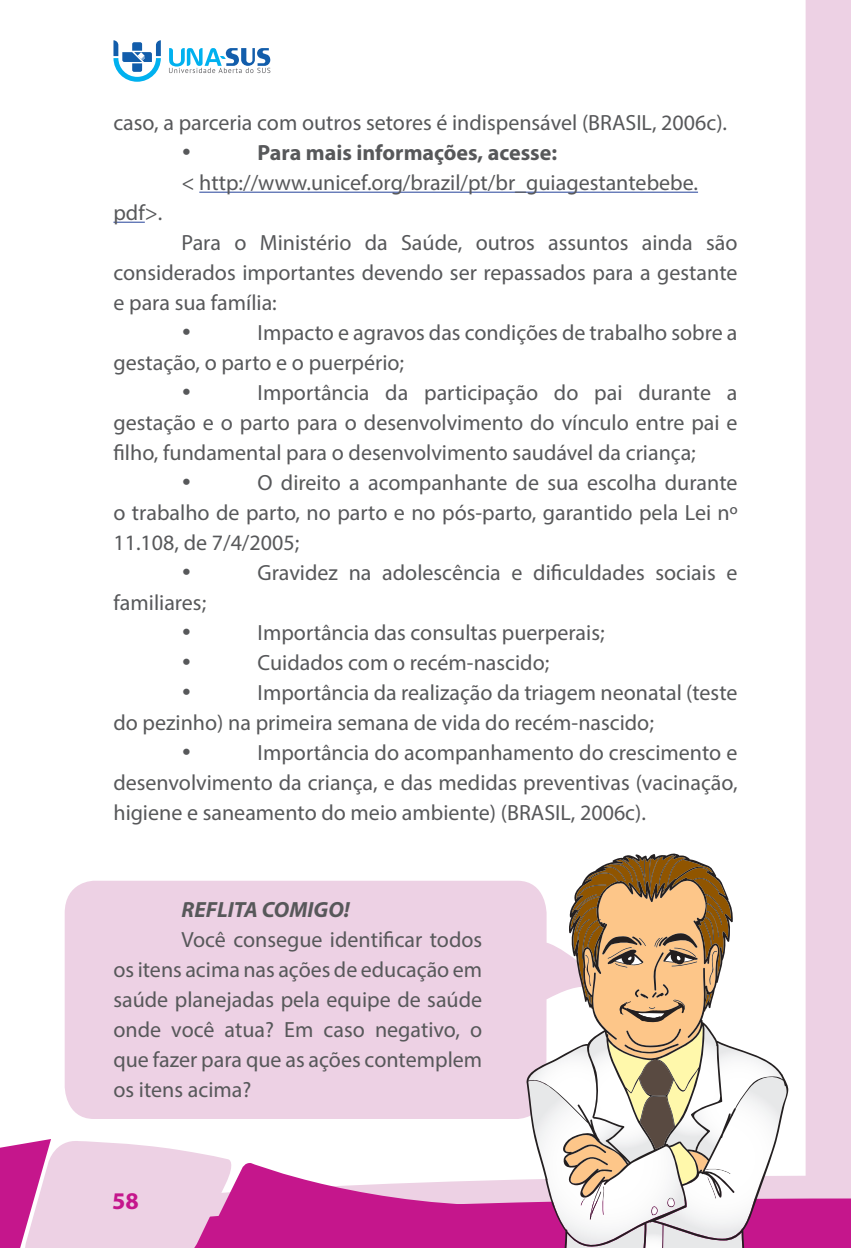
<style>
.page{position:relative;width:851px;height:1248px;background:#fff}
.page>*{position:absolute;margin:0;border:0;box-sizing:border-box;transform-origin:0 0}
.t1{font:700 24px "Myriad Pro";color:#c5168c}
.t2{font:22px/30px "Myriad Pro";color:#57585a;text-align:justify}
.t3{font:700 22px "Myriad Pro";color:#57585a}
.t4{font:italic 700 22px "Myriad Pro";color:#57585a}
.t5{font:22px "Symbol";color:#57585a}
</style>
<div class="page">
<svg style="left:805px;top:0;width:45px;height:855px;background:#efd6e7"></svg>
<svg style="left:113px;top:40px;width:48px;height:42px"></svg>
<svg style="left:169px;top:48px;width:101px;height:25px"></svg>
<hr style="left:199px;top:192px;width:499px;height:1px;background:#3853a3">
<hr style="left:113px;top:222px;width:32px;height:1px;background:#3853a3">
<svg style="left:0;top:855px;width:850px;height:392px"></svg>
<p class="t2" style="left:113px;top:109px;width:615px">caso, a parceria com outros setores é indispensável (BRASIL, 2006c).</p>
<p class="t5" style="left:181px;top:144px;width:12px">•</p>
<p class="t3" style="left:257px;top:144px;width:301px">Para mais informações, acesse:</p>
<p class="t2" style="left:181px;top:169px;width:518px">&lt; http://www.unicef.org/brazil/pt/br_guiagestantebebe.</p>
<p class="t2" style="left:113px;top:199px;width:51px">pdf&gt;.</p>
<p class="t2" style="left:113px;top:229px;width:625px;text-indent:68px">Para o Ministério da Saúde, outros assuntos ainda são considerados importantes devendo ser repassados para a gestante e para sua família:</p>
<p class="t5" style="left:181px;top:324px;width:12px">•</p>
<p class="t2" style="left:113px;top:319px;width:625px;text-indent:144px">Impacto e agravos das condições de trabalho sobre a gestação, o parto e o puerpério;</p>
<p class="t5" style="left:181px;top:384px;width:12px">•</p>
<p class="t2" style="left:113px;top:379px;width:625px;text-indent:144px">Importância da participação do pai durante a gestação e o parto para o desenvolvimento do vínculo entre pai e filho, fundamental para o desenvolvimento saudável da criança;</p>
<p class="t5" style="left:181px;top:474px;width:12px">•</p>
<p class="t2" style="left:113px;top:469px;width:625px;text-indent:144px">O direito a acompanhante de sua escolha durante o trabalho de parto, no parto e no pós-parto, garantido pela Lei nº 11.108, de 7/4/2005;</p>
<p class="t5" style="left:181px;top:564px;width:12px">•</p>
<p class="t2" style="left:257px;top:559px;width:481px">Gravidez na adolescência e dificuldades sociais e</p>
<p class="t2" style="left:113px;top:589px;width:94px">familiares;</p>
<p class="t5" style="left:181px;top:624px;width:12px">•</p>
<p class="t2" style="left:257px;top:619px;width:348px">Importância das consultas puerperais;</p>
<p class="t5" style="left:181px;top:654px;width:12px">•</p>
<p class="t2" style="left:257px;top:649px;width:293px">Cuidados com o recém-nascido;</p>
<p class="t5" style="left:181px;top:684px;width:12px">•</p>
<p class="t2" style="left:113px;top:679px;width:625px;text-indent:144px">Importância da realização da triagem neonatal (teste do pezinho) na primeira semana de vida do recém-nascido;</p>
<p class="t5" style="left:181px;top:744px;width:12px">•</p>
<p class="t2" style="left:113px;top:739px;width:625px;text-indent:144px">Importância do acompanhamento do crescimento e desenvolvimento da criança, e das medidas preventivas (vacinação, higiene e saneamento do meio ambiente) (BRASIL, 2006c).</p>
<p class="t4" style="left:181px;top:901px;width:170px">REFLITA COMIGO!</p>
<p class="t2" style="left:113px;top:926px;width:370px;text-indent:68px">Você consegue identificar todos os itens acima nas ações de educação em saúde planejadas pela equipe de saúde onde você atua? Em caso negativo, o que fazer para que as ações contemplem os itens acima?</p>
<p class="t1" style="left:112px;top:1191px;width:28px">58</p>
</div>
